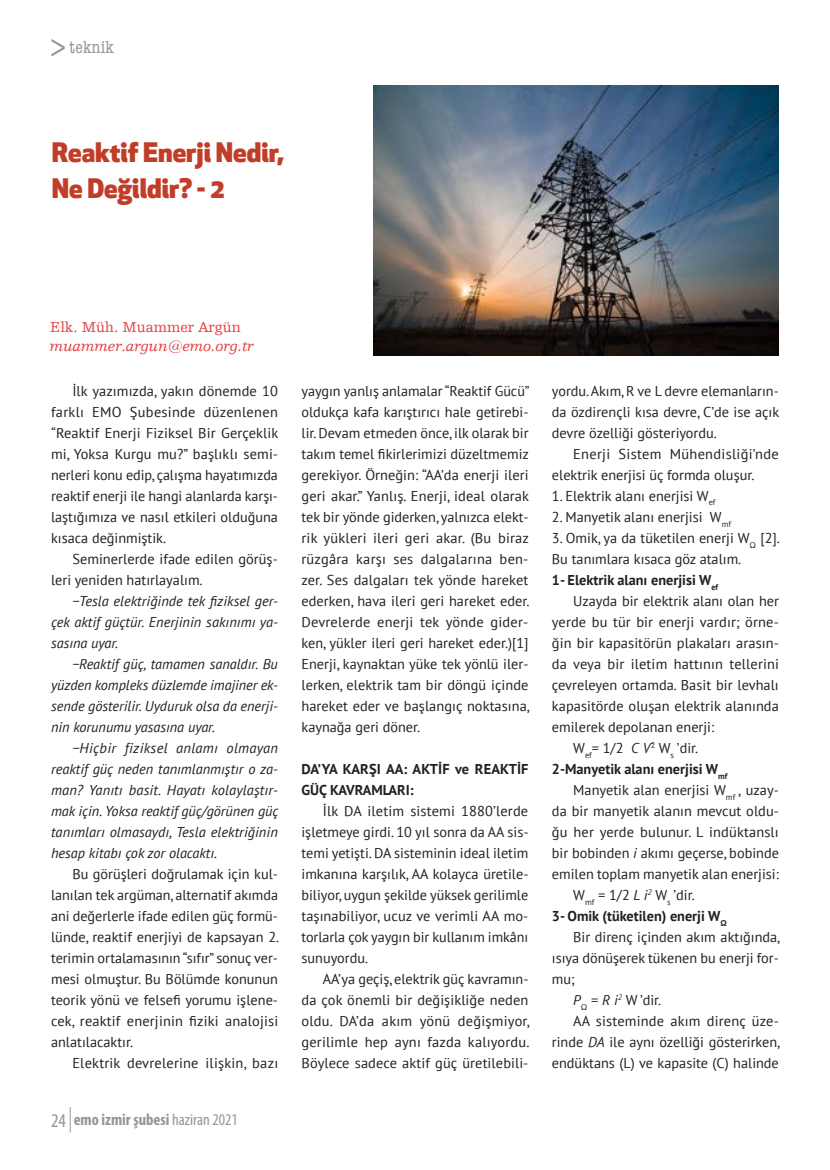
<style>
.page{position:relative;width:830px;height:1170px;background:#fff}
.page>*{position:absolute;margin:0;border:0;box-sizing:border-box;transform-origin:0 0}
.t1{font:33px "Apex New";color:#939598}
.t2{font:800 26.25px/36px "Apex New";color:#c23d28}
.t3{font:condensed 18px "American Typewriter";letter-spacing:.01em;color:#939598}
.t4{font:700 condensed 16.5px "Myriad Pro";color:#939598}
.t5{font:italic 15px "Humanist Slabserif 712 BT";color:#e34242}
.t6{font:15px "Humanist Slabserif 712 BT";color:#e34242}
.t7{font:14.25px/21px "PT Sans";color:#231f20;text-align:justify}
.t8{font:italic 14.25px/21px "PT Sans";color:#231f20;text-align:justify}
.t9{font:700 14.25px/21px "PT Sans";color:#231f20}
.s1{font-weight:400;font-size:19.5px}
.s2{font-weight:400}
.s3{font-weight:700}
.s4{font-style:italic}
.s5{font-style:inherit}
</style>
<div class="page">
<svg style="left:70px;top:1107px;width:1px;height:25px"></svg>
<img style="left:373px;top:85px;width:405px;height:270px">
<h1 class="t1" style="left:50px;top:26px;width:18px">&gt;</h1>
<p class="t3" style="left:69px;top:37px;width:46px">teknik</p>
<h2 class="t2" style="left:52px;top:134px;width:234px">Reaktif Enerji Nedir,<br>Ne Değildir? - 2</h2>
<p class="t6" style="left:50px;top:318px;width:192px">Elk. Müh. Muammer Argün</p>
<p class="t5" style="left:50px;top:337px;width:205px">muammer.argun@emo.org.tr</p>
<p class="t7" style="left:51px;top:381px;width:228px;text-indent:21px">İlk yazımızda, yakın dönemde 10 farklı EMO Şubesinde düzenlenen “Reaktif Enerji Fiziksel Bir Gerçeklik mi, Yoksa Kurgu mu?” başlıklı semi&shy;nerleri konu edip, çalışma hayatımızda reaktif enerji ile hangi alanlarda karşı&shy;laştığımıza ve nasıl etkileri olduğuna kısaca değinmiştik.</p>
<p class="t7" style="left:51px;top:549px;width:228px;text-indent:21px">Seminerlerde ifade edilen görüş&shy;leri yeniden hatırlayalım.</p>
<p class="t8" style="left:51px;top:591px;width:228px;text-indent:21px">−Tesla elektriğinde tek fiziksel ger&shy;çek aktif güçtür. Enerjinin sakınımı ya&shy;sasına uyar.</p>
<p class="t8" style="left:51px;top:654px;width:228px;text-indent:21px">−Reaktif güç, tamamen sanaldır. Bu yüzden kompleks düzlemde imajiner ek&shy;sende gösterilir. Uyduruk olsa da enerji&shy;nin korunumu yasasına uyar.</p>
<p class="t8" style="left:51px;top:738px;width:229px;text-indent:21px">−Hiçbir fiziksel anlamı olmayan reaktif güç neden tanımlanmıştır o za&shy;man? Yanıtı basit. Hayatı kolaylaştır&shy;mak için. Yoksa reaktif güç/görünen güç tanımları olmasaydı, Tesla elektriğinin hesap kitabı çok zor olacaktı.</p>
<p class="t7" style="left:51px;top:864px;width:229px;text-indent:21px">Bu görüşleri doğrulamak için kul&shy;lanılan tek argüman, alternatif akımda ani değerlerle ifade edilen güç formü&shy;lünde, reaktif enerjiyi de kapsayan 2. terimin ortalamasının “sıfır” sonuç ver&shy;mesi olmuştur. Bu Bölümde konunun teorik yönü ve felsefi yorumu işlene&shy;cek, reaktif enerjinin fiziki analojisi anlatılacaktır.</p>
<p class="t7" style="left:72px;top:1053px;width:207px">Elektrik devrelerine ilişkin, bazı</p>
<p class="t4" style="left:51px;top:1109px;width:188px"><span class="s1">24</span> emo izmir şubesi <span class="s2">haziran 2021</span></p>
<p class="t7" style="left:301px;top:381px;width:230px">yaygın yanlış anlamalar “Reaktif Gücü” oldukça kafa karıştırıcı hale getirebi&shy;lir. Devam etmeden önce, ilk olarak bir takım temel fikirlerimizi düzeltmemiz gerekiyor. Örneğin: “AA’da enerji ileri geri akar.” Yanlış. Enerji, ideal olarak tek bir yönde giderken, yalnızca elekt&shy;rik yükleri ileri geri akar. (Bu biraz rüzgâra karşı ses dalgalarına ben&shy;zer. Ses dalgaları tek yönde hareket ederken, hava ileri geri hareket eder.<br>Devrelerde enerji tek yönde gider&shy;ken, yükler ileri geri hareket eder.)[1] Enerji, kaynaktan yüke tek yönlü iler&shy;lerken, elektrik tam bir döngü içinde hareket eder ve başlangıç noktasına, kaynağa geri döner.</p>
<p class="t9" style="left:301px;top:759px;width:228px">DA’YA KARŞI AA: AKTİF ve REAKTİF<br>GÜÇ KAVRAMLARI:</p>
<p class="t7" style="left:301px;top:801px;width:228px;text-indent:21px">İlk DA iletim sistemi 1880’lerde işletmeye girdi. 10 yıl sonra da AA sis&shy;temi yetişti. DA sisteminin ideal iletim imkanına karşılık, AA kolayca üretile&shy;biliyor, uygun şekilde yüksek gerilimle taşınabiliyor, ucuz ve verimli AA mo&shy;torlarla çok yaygın bir kullanım imkânı sunuyordu.</p>
<p class="t7" style="left:301px;top:969px;width:230px;text-indent:21px">AA’ya geçiş, elektrik güç kavramın&shy;da çok önemli bir değişikliğe neden oldu. DA’da akım yönü değişmiyor, gerilimle hep aynı fazda kalıyordu.<br>Böylece sadece aktif güç üretilebili-</p>
<p class="t7" style="left:551px;top:381px;width:229px">yordu. Akım, R ve L devre elemanların&shy;da özdirençli kısa devre, C’de ise açık devre özelliği gösteriyordu.</p>
<p class="t7" style="left:551px;top:444px;width:228px;text-indent:21px">Enerji Sistem Mühendisliği’nde elektrik enerjisi üç formda oluşur.</p>
<p class="t7" style="left:551px;top:486px;width:165px">1. Elektrik alanı enerjisi W<sub>ef</sub></p>
<p class="t7" style="left:551px;top:507px;width:180px">2. Manyetik alanı enerjisi W<sub>mf</sub></p>
<p class="t7" style="left:551px;top:528px;width:229px;text-align:left">3. Omik, ya da tüketilen enerji W<sub>Ω</sub> [2].<br>Bu tanımlara kısaca göz atalım.<br><span class="s3">1- Elektrik alanı enerjisi W</span><sub>ef</sub></p>
<p class="t7" style="left:573px;top:591px;width:207px">Uzayda bir elektrik alanı olan her</p>
<p class="t7" style="left:551px;top:612px;width:228px">yerde bu tür bir enerji vardır; örne-</p>
<p class="t7" style="left:551px;top:633px;width:228px">ğin bir kapasitörün plakaları arasın-</p>
<p class="t7" style="left:551px;top:654px;width:228px">da veya bir iletim hattının tellerini</p>
<p class="t7" style="left:551px;top:675px;width:228px">çevreleyen ortamda. Basit bir levhalı</p>
<p class="t7" style="left:551px;top:696px;width:228px">kapasitörde oluşan elektrik alanında</p>
<p class="t7" style="left:551px;top:717px;width:164px">emilerek depolanan enerji:</p>
<p class="t7" style="left:573px;top:738px;width:126px">W<sub>ef</sub>= 1/2 <span class="s4">C Ѵ</span><sup>2</sup> W<sub>s</sub> ’dir.</p>
<p class="t9" style="left:551px;top:759px;width:177px">2-Manyetik alanı enerjisi W<sub>mf</sub></p>
<p class="t7" style="left:573px;top:780px;width:207px">Manyetik alan enerjisi W<sub>mf</sub> <span class="s5">,</span> uzay-</p>
<p class="t7" style="left:551px;top:801px;width:228px">da bir manyetik alanın mevcut oldu-</p>
<p class="t7" style="left:551px;top:822px;width:228px">ğu her yerde bulunur. L indüktanslı</p>
<p class="t7" style="left:551px;top:843px;width:228px">bir bobinden <span class="s4">і</span> akımı geçerse, bobinde</p>
<p class="t7" style="left:551px;top:864px;width:228px">emilen toplam manyetik alan enerjisi:</p>
<p class="t7" style="left:573px;top:885px;width:123px">W<sub>mf</sub> = 1/2 <span class="s4">L і</span><sup>2</sup> W<sub>s</sub> ’dir.</p>
<p class="t9" style="left:551px;top:906px;width:176px">3- Omik (tüketilen) enerji W<sub>Ω</sub></p>
<p class="t7" style="left:573px;top:927px;width:208px">Bir direnç içinden akım aktığında,</p>
<p class="t7" style="left:551px;top:948px;width:228px">ısıya dönüşerek tükenen bu enerji for-</p>
<p class="t7" style="left:551px;top:969px;width:24px">mu;</p>
<p class="t7" style="left:573px;top:990px;width:90px"><span class="s4">P</span><sub>Ω</sub> = <span class="s4">R і</span><sup>2</sup> W ’dir.</p>
<p class="t7" style="left:573px;top:1011px;width:207px">AA sisteminde akım direnç üze-</p>
<p class="t7" style="left:551px;top:1032px;width:229px">rinde <span class="s4">DA</span> ile aynı özelliği gösterirken,</p>
<p class="t7" style="left:551px;top:1053px;width:228px">endüktans (L) ve kapasite (C) halinde</p>
</div>
